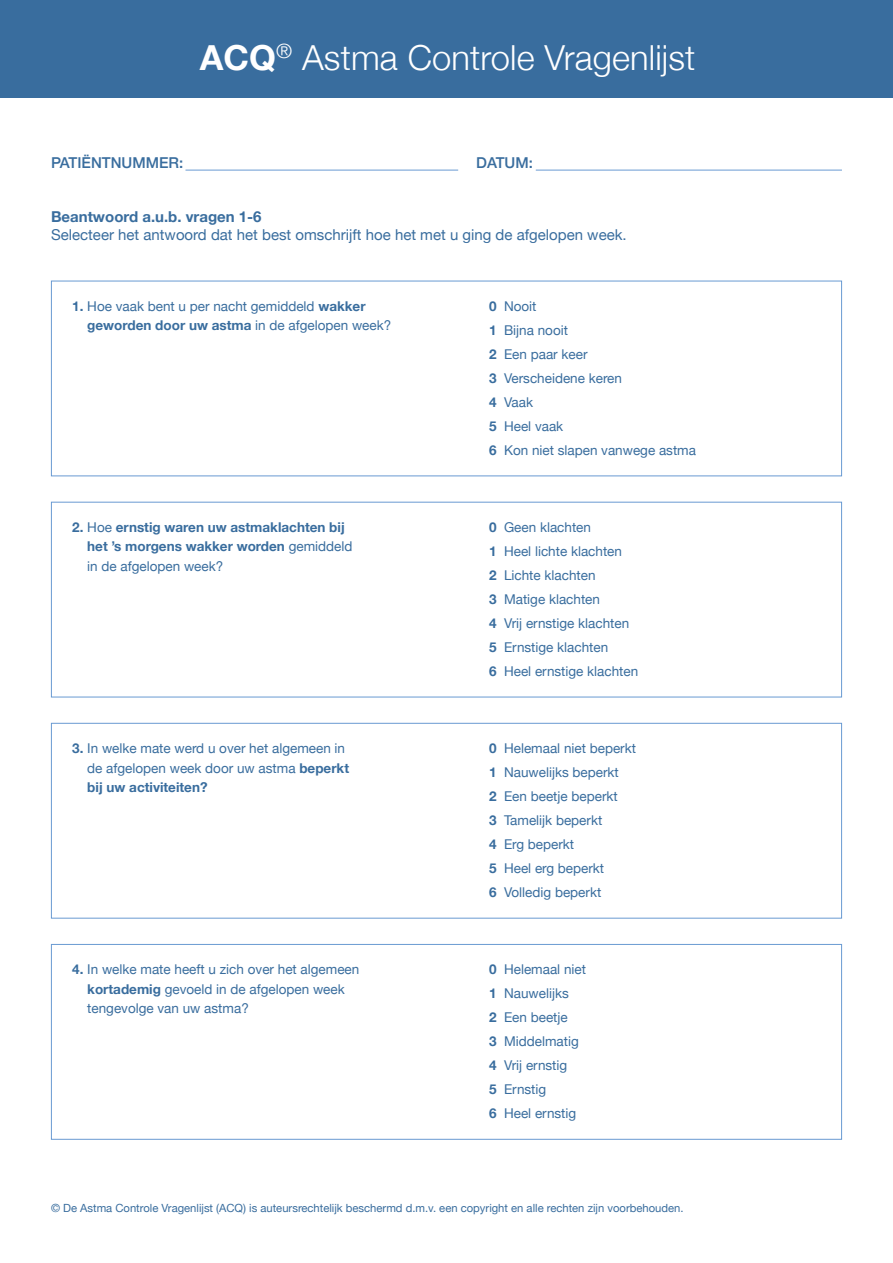
<style>
.page{position:relative;width:893px;height:1263px;background:#fff}
.page>*{position:absolute;margin:0;border:0;box-sizing:border-box;transform-origin:0 0}
.t1{font:300 34.5px "Helvetica Neue";letter-spacing:.005em;color:#fff}
.t2{font:15px "Helvetica Neue";color:#396d9e}
.t3{font:700 15px "Helvetica Neue";color:#396d9e}
.t4{font:500 15px "Helvetica Neue";color:#396d9e}
.t5{font:13.5px/24px "Helvetica Neue";color:#396d9e}
.t6{font:700 13.5px/19.5px "Helvetica Neue";color:#396d9e}
.t7{font:11.25px "Helvetica Neue";color:#396d9e}
.s1{font-weight:700}
.s2{font-weight:400}
</style>
<div class="page">
<div style="left:0;top:0;width:893px;height:98px;background:#396d9e"></div>
<hr style="left:185px;top:170px;width:273px;height:1px;background:#699ad2">
<hr style="left:536px;top:170px;width:306px;height:1px;background:#699ad2">
<div style="left:51px;top:502px;width:791px;height:195px;border:1px solid #699ad2"></div>
<div style="left:51px;top:723px;width:791px;height:195px;border:1px solid #699ad2"></div>
<div style="left:51px;top:944px;width:791px;height:196px;border:1px solid #699ad2"></div>
<h1 class="t1" style="left:200px;top:30px;width:497px"><span class="s1">ACQ</span><sup>®</sup> Astma Controle Vragenlijst</h1>
<p class="t4" style="left:51px;top:150px;width:134px">PATIËNTNUMMER:</p>
<p class="t4" style="left:476px;top:150px;width:58px">DATUM:</p>
<p class="t3" style="left:51px;top:205px;width:212px">Beantwoord a.u.b. vragen 1-6</p>
<p class="t2" style="left:51px;top:224px;width:577px">Selecteer het antwoord dat het best omschrijft hoe het met u ging de afgelopen week.</p>
<p class="t5" style="left:87px;top:297px;width:305px;line-height:19.5px;text-indent:-15px"><span class="s1">1.</span> Hoe vaak bent u per nacht gemiddeld <span class="s1">wakker geworden door uw astma</span> in de afgelopen week?</p>
<p class="t5" style="left:489px;top:295px;width:209px"><span class="s1">0</span> Nooit<br><span class="s1">1</span> Bijna nooit<br><span class="s1">2</span> Een paar keer<br><span class="s1">3</span> Verscheidene keren<br><span class="s1">4</span> Vaak<br><span class="s1">5</span> Heel vaak<br><span class="s1">6</span> Kon niet slapen vanwege astma</p>
<p class="t6" style="left:87px;top:518px;width:267px;text-indent:-15px">2. <span class="s2">Hoe</span> ernstig waren uw astmaklachten bij het ’s morgens wakker worden <span class="s2">gemiddeld in de afgelopen week?</span></p>
<p class="t5" style="left:489px;top:516px;width:151px"><span class="s1">0</span> Geen klachten<br><span class="s1">1</span> Heel lichte klachten<br><span class="s1">2</span> Lichte klachten<br><span class="s1">3</span> Matige klachten<br><span class="s1">4</span> Vrij ernstige klachten<br><span class="s1">5</span> Ernstige klachten<br><span class="s1">6</span> Heel ernstige klachten</p>
<p class="t5" style="left:87px;top:739px;width:263px;line-height:19.5px;text-indent:-15px"><span class="s1">3.</span> In welke mate werd u over het algemeen in de afgelopen week door uw astma <span class="s1">beperkt bij uw activiteiten?</span></p>
<p class="t5" style="left:489px;top:737px;width:149px"><span class="s1">0</span> Helemaal niet beperkt<br><span class="s1">1</span> Nauwelijks beperkt<br><span class="s1">2</span> Een beetje beperkt<br><span class="s1">3</span> Tamelijk beperkt<br><span class="s1">4</span> Erg beperkt<br><span class="s1">5</span> Heel erg beperkt<br><span class="s1">6</span> Volledig beperkt</p>
<p class="t5" style="left:87px;top:960px;width:274px;line-height:19.5px;text-indent:-15px"><span class="s1">4.</span> In welke mate heeft u zich over het algemeen <span class="s1">kortademig</span> gevoeld in de afgelopen week tengevolge van uw astma?</p>
<p class="t5" style="left:489px;top:958px;width:99px"><span class="s1">0</span> Helemaal niet<br><span class="s1">1</span> Nauwelijks<br><span class="s1">2</span> Een beetje<br><span class="s1">3</span> Middelmatig<br><span class="s1">4</span> Vrij ernstig<br><span class="s1">5</span> Ernstig<br><span class="s1">6</span> Heel ernstig</p>
<p class="t7" style="left:51px;top:1200px;width:634px">© De Astma Controle Vragenlijst (ACQ) is auteursrechtelijk beschermd d.m.v. een copyright en alle rechten zijn voorbehouden.</p>
</div>
